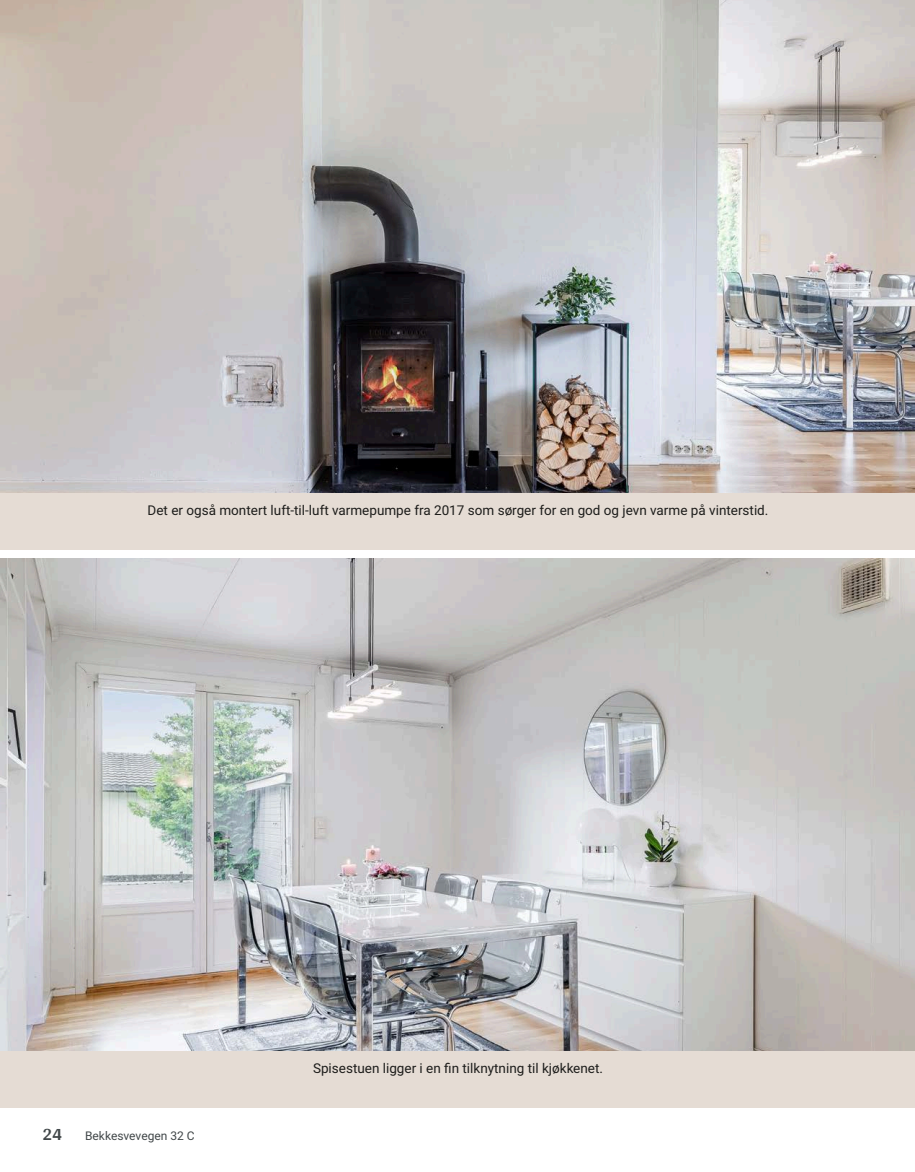
<style>
.page{position:relative;width:915px;height:1172px;background:#fff}
.page>*{position:absolute;margin:0;border:0;box-sizing:border-box;transform-origin:0 0}
.t1{font:700 18px "Arya";color:#414749}
.t2{font:13.5px "Roboto Vitec";color:#1d1d1b}
.t3{font:12px "Roboto Vitec";color:#414749}
</style>
<div class="page">
<div style="left:0;top:492px;width:914px;height:58px;background:#e5dcd4"></div>
<div style="left:0;top:1050px;width:914px;height:58px;background:#e5dcd4"></div>
<img style="left:0;top:0;width:914px;height:492px">
<img style="left:0;top:558px;width:914px;height:492px">
<hr style="left:914px;top:492px;width:1px;height:58px;background:#e5dcd4">
<hr style="left:914px;top:1050px;width:1px;height:58px;background:#e5dcd4">
<p class="t2" style="left:147px;top:501px;width:622px">Det er også montert luft‑til-luft varmepumpe fra 2017 som sørger for en god og jevn varme på vinterstid.</p>
<h1 class="t1" style="left:43px;top:1123px;width:21px">24</h1>
<p class="t3" style="left:85px;top:1127px;width:111px">Bekkesvevegen 32 C</p>
<p class="t2" style="left:313px;top:1059px;width:291px">Spisestuen ligger i en fin tilknytning til kjøkkenet.</p>
</div>
